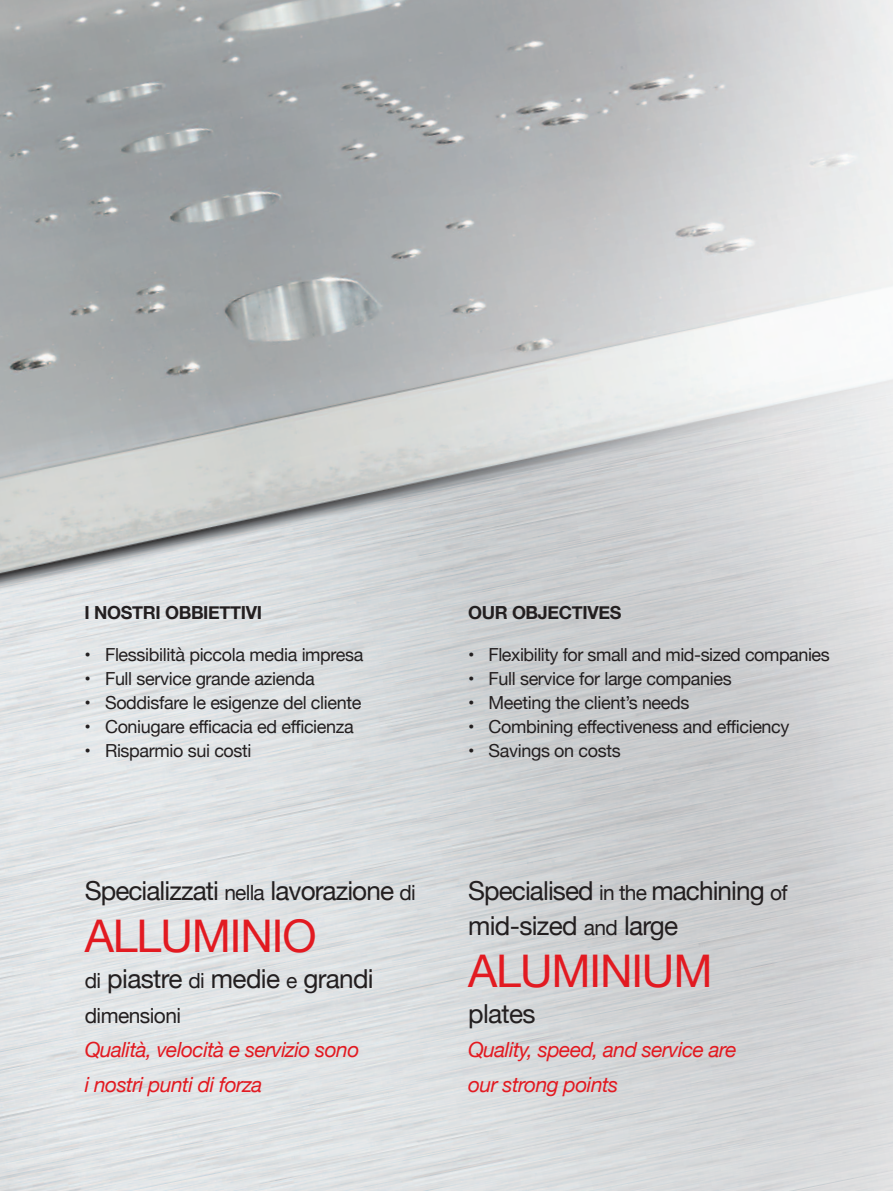
<style>
.page{position:relative;width:893px;height:1191px;background:#fff}
.page>*{position:absolute;margin:0;border:0;box-sizing:border-box;transform-origin:0 0}
.t1{font:45px "Helvetica Neue";letter-spacing:-.025em;color:#e21a21}
.t2{font:26.1px/35.1px "Helvetica Neue";letter-spacing:-.035em;color:#231f20}
.t3{font:italic 21px/34.5px "Helvetica Neue";letter-spacing:-.025em;color:#e21a21}
.t4{font:21px "Helvetica Neue";letter-spacing:-.025em;color:#231f20}
.t5{font:18px "Helvetica Neue";letter-spacing:-.02em;color:#231f20}
.t6{font:700 18px "Helvetica Neue";letter-spacing:-.02em;color:#231f20}
.s1{font-size:21px}
</style>
<div class="page">
<img style="left:0;top:0;width:893px;height:1191px">
<p class="t6" style="left:85px;top:602px;width:179px">I NOSTRI OBBIETTIVI</p>
<p class="t5" style="left:85px;top:644px;width:280px">• Flessibilità piccola media impresa</p>
<p class="t5" style="left:85px;top:668px;width:232px">• Full service grande azienda</p>
<p class="t5" style="left:85px;top:692px;width:278px">• Soddisfare le esigenze del cliente</p>
<p class="t5" style="left:85px;top:716px;width:271px">• Coniugare efficacia ed efficienza</p>
<p class="t5" style="left:85px;top:740px;width:168px">• Risparmio sui costi</p>
<h2 class="t2" style="left:85px;top:872px;width:333px">Specializzati <span class="s1">nella</span> lavorazione <span class="s1">di</span></h2>
<h1 class="t1" style="left:85px;top:908px;width:233px">ALLUMINIO</h1>
<h2 class="t2" style="left:85px;top:961px;width:291px"><span class="s1">di</span> piastre <span class="s1">di</span> medie <span class="s1">e</span> grandi</h2>
<p class="t4" style="left:85px;top:1002px;width:98px">dimensioni</p>
<p class="t3" style="left:85px;top:1032px;width:276px">Qualità, velocità e servizio sono i nostri punti di forza</p>
<p class="t6" style="left:468px;top:602px;width:155px">OUR OBJECTIVES</p>
<p class="t5" style="left:468px;top:644px;width:363px">• Flexibility for small and mid-sized companies</p>
<p class="t5" style="left:468px;top:668px;width:265px">• Full service for large companies</p>
<p class="t5" style="left:468px;top:692px;width:223px">• Meeting the client’s needs</p>
<p class="t5" style="left:468px;top:716px;width:323px">• Combining effectiveness and efficiency</p>
<p class="t5" style="left:468px;top:740px;width:154px">• Savings on costs</p>
<h2 class="t2" style="left:468px;top:872px;width:321px">Specialised <span class="s1">in the</span> machining <span class="s1">of </span>mid-sized <span class="s1">and</span> large</h2>
<h1 class="t1" style="left:468px;top:943px;width:246px">ALUMINIUM</h1>
<h2 class="t2" style="left:468px;top:995px;width:69px">plates</h2>
<p class="t3" style="left:468px;top:1032px;width:270px">Quality, speed, and service are our strong points</p>
</div>
